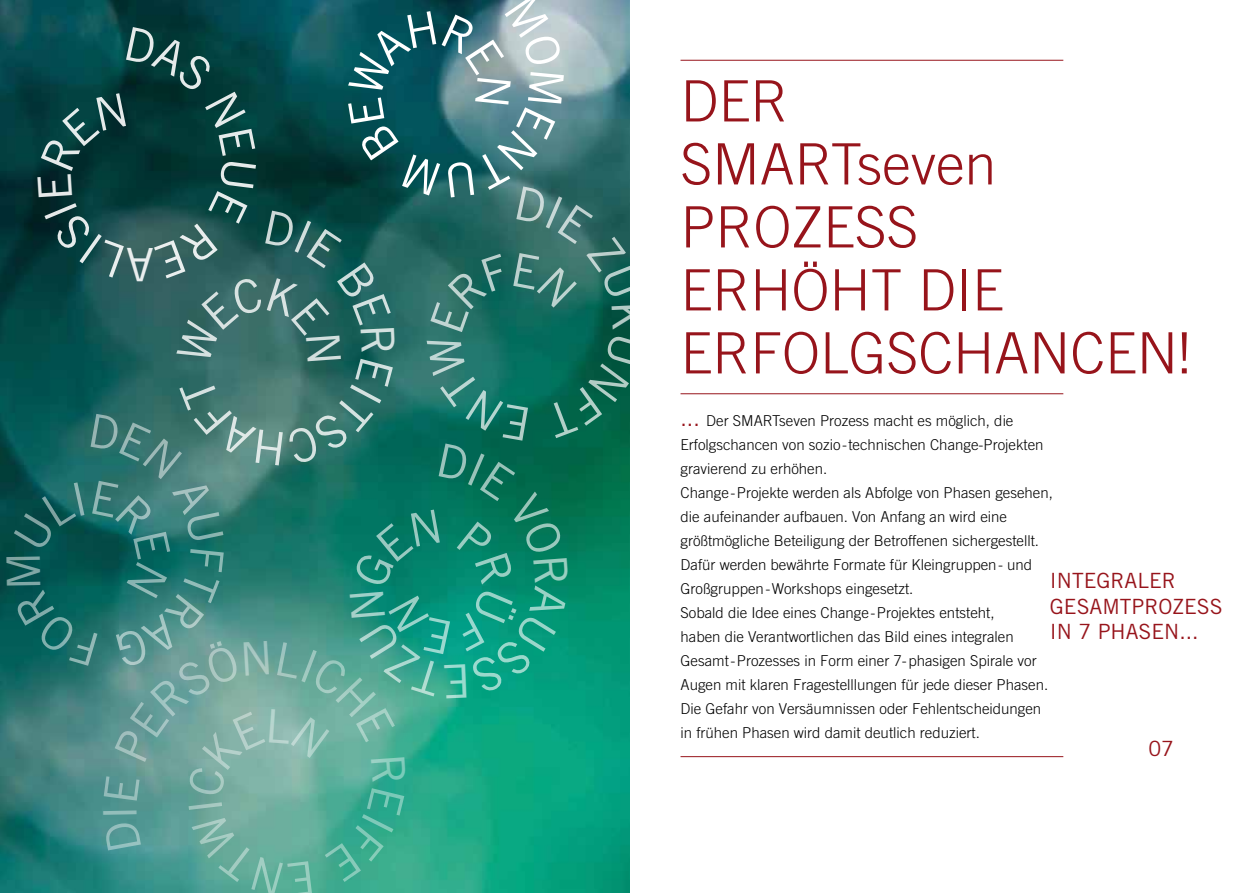
<style>
.page{position:relative;width:1259px;height:893px;background:#fff}
.page>*{position:absolute;margin:0;border:0;box-sizing:border-box;transform-origin:0 0}
.t1{font:300 57px/63px "Trade Gothic";color:#97141b}
.t2{font:46.2px "Trade Gothic";color:#fff}
.t3{font:21px/25.2px "Trade Gothic";color:#97141b}
.t4{font:300 15px/24px "Trade Gothic";color:#000}
.s1{font-weight:400;font-size:21px;color:#97141b}
</style>
<div class="page">
<hr style="left:680px;top:756px;width:383px;height:1px;background:#97141b">
<hr style="left:680px;top:60px;width:383px;height:1px;background:#97141b">
<hr style="left:680px;top:393px;width:383px;height:1px;background:#97141b">
<svg style="left:7px;top:0;width:623px;height:893px;background:#24766b"></svg>
<h2 class="t2" style="left:154px;top:292px;width:30px;rotate:-180deg">A</h2>
<h1 class="t1" style="left:680px;top:69px;width:109px">De r<br>SMART</h1>
<h1 class="t1" style="left:680px;top:132px;width:511px;text-indent:176px">seven<br>Prozess<br>erhöht die<br>Erfolgschancen!</h1>
<p class="t4" style="left:680px;top:408px;width:63px"><span class="s1">...</span> Der SMART</p>
<p class="t4" style="left:680px;top:408px;width:374px;text-indent:99px">seven Prozess macht es möglich, die Erfolgschancen von sozio-technischen Change-Projekten gravierend zu erhöhen.<br>Change-Projekte werden als Abfolge von Phasen gesehen, die aufeinander aufbauen. Von Anfang an wird eine größtmögliche Beteiligung der Betroffenen sichergestellt.<br>Dafür werden bewährte Formate für Kleingruppen- und Großgruppen-Workshops eingesetzt.<br>Sobald die Idee eines Change-Projektes entsteht,<br>haben die Verantwortlichen das Bild eines integralen Gesamt-Prozesses in Form einer 7-phasigen Spirale vor Augen mit klaren Fragestelllungen für jede dieser Phasen.<br>Die Gefahr von Versäumnissen oder Fehlentscheidungen in frühen Phasen wird damit deutlich reduziert.</p>
<h3 class="t3" style="left:1050px;top:568px;width:174px">INTEGRALER<br>GESAMTPROZESS<br>I N 7 PHASEN...</h3>
<h3 class="t3" style="left:1148px;top:736px;width:27px">07</h3>
</div>
